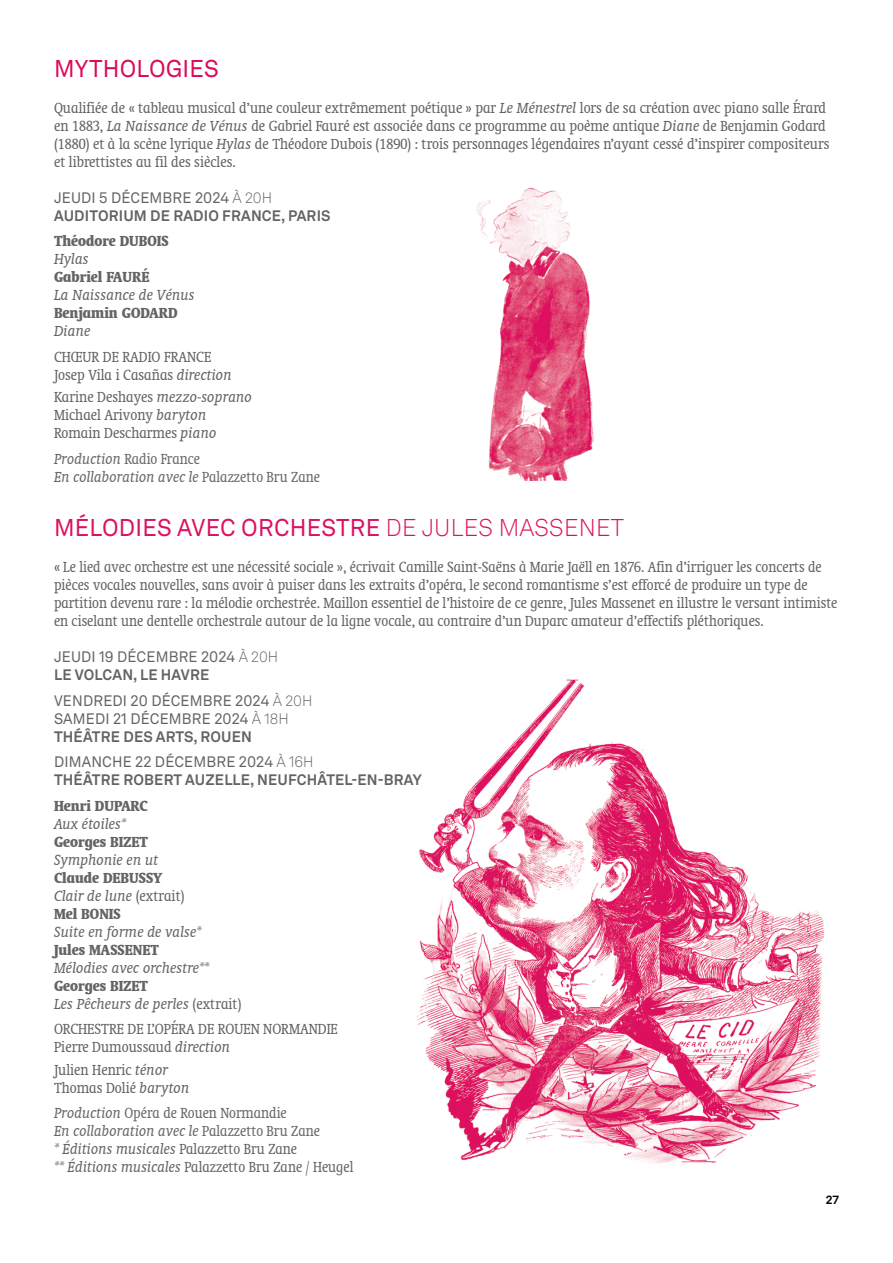
<style>
.page{position:relative;width:893px;height:1263px;background:#fff}
.page>*{position:absolute;margin:0;border:0;box-sizing:border-box;transform-origin:0 0}
.t1{font:24px "Akkurat LL";letter-spacing:.01em;color:#dc1160}
.t2{font:24px "Akkurat LL";letter-spacing:.01em;color:#db0b5d}
.t3{font:condensed 16.5px/18px "Oranda BT";color:#646363}
.t4{font:condensed 16.5px/18px "Oranda BT";color:#646463}
.t5{font:italic 16.5px/18px "Oranda BT";color:#656463}
.t6{font:700 condensed 16.5px/18px "Oranda BT";color:#656463}
.t7{font:italic 16.5px/18px "Oranda BT";color:#676867}
.t8{font:700 15px/18px "Akkurat LL";letter-spacing:.01em;color:#646363}
.t9{font:15px/18px "Akkurat LL";letter-spacing:.01em;color:#646363}
.t10{font:15px/18px "Akkurat LL";letter-spacing:.01em;color:#656564}
.t11{font:700 12px "Akkurat LL";color:#000}
.s1{font-style:italic;font-stretch:normal}
.s2{font-weight:400}
.s3{font-weight:300}
.s4{color:#646463}
.s5{font-style:italic;font-stretch:normal;color:#646463}
.s6{font-style:normal;font-stretch:condensed}
.s7{font-weight:700;color:#646363}
.s8{color:#656464}
.s9{font-weight:300;color:#656464}
.s10{font-weight:700}
.s11{font-weight:400;font-style:italic;font-stretch:normal}
.s12{font-weight:700;font-style:normal;font-stretch:condensed}
.s13{font-style:italic;font-stretch:normal;color:#676867}
.s14{color:#676867}
</style>
<div class="page">
<img style="left:416px;top:679px;width:409px;height:485px">
<img style="left:476px;top:187px;width:118px;height:293px">
<h1 class="t2" style="left:54px;top:51px;width:166px">MYTHOLOGIES</h1>
<p class="t3" style="left:54px;top:99px;width:777px">Qualifiée de « tableau musical d’une couleur extrêmement poétique » par <span class="s1">Le Ménestrel</span> lors de sa création avec piano salle Érard en 1883, <span class="s1">La Naissance de Vénus</span> de Gabriel Fauré est associée dans ce programme au poème antique <span class="s1">Diane</span> de Benjamin Godard (1880) et à la scène lyrique <span class="s1">Hylas</span> de Théodore Dubois (1890) : trois personnages légendaires n’ayant cessé d’inspirer compositeurs et librettistes au fil des siècles.</p>
<p class="t8" style="left:54px;top:188px;width:278px"><span class="s2">JEUDI 5 DÉCEMBRE 2024</span> <span class="s3">À 20H<br></span>AUDITORIUM DE RADIO FRANCE, PARIS</p>
<p class="t6" style="left:54px;top:232px;width:116px">Théodore DUBOIS</p>
<p class="t5" style="left:54px;top:250px;width:36px">Hylas</p>
<p class="t6" style="left:54px;top:268px;width:97px">Gabriel FAURÉ</p>
<p class="t5" style="left:54px;top:286px;width:142px">La Naissance de Vénus</p>
<p class="t6" style="left:54px;top:304px;width:125px">Benjamin GODARD</p>
<p class="t5" style="left:54px;top:322px;width:38px">Diane</p>
<p class="t3" style="left:54px;top:348px;width:179px">CHŒUR DE RADIO FRANCE<br>Josep Vila i Casañas <span class="s1">direction</span></p>
<p class="t3" style="left:54px;top:388px;width:200px"><span class="s4">Karine Deshayes</span> <span class="s5">mezzo-soprano<br></span>Michael Arivony <span class="s1">baryton<br></span>Romain Descharmes <span class="s1">piano</span></p>
<p class="t7" style="left:54px;top:450px;width:268px">Production <span class="s6">Radio France<br></span>En collaboration avec le <span class="s6">Palazzetto Bru Zane</span></p>
<h1 class="t1" style="left:54px;top:510px;width:571px">MÉLODIES AVEC ORCHESTRE <span class="s3">DE JULES MASSENET</span></h1>
<p class="t3" style="left:54px;top:558px;width:785px">« Le lied avec orchestre est une nécessité sociale », écrivait Camille Saint-Saëns à Marie Jaëll en 1876. Afin d’irriguer les concerts de pièces vocales nouvelles, sans avoir à puiser dans les extraits d’opéra, le second romantisme s’est efforcé de produire un type de partition devenu rare : la mélodie orchestrée. Maillon essentiel de l’histoire de ce genre, Jules Massenet en illustre le versant intimiste en ciselant une dentelle orchestrale autour de la ligne vocale, au contraire d’un Duparc amateur d’effectifs pléthoriques.</p>
<p class="t10" style="left:54px;top:647px;width:226px">JEUDI 19 DÉCEMBRE 2024 <span class="s3">À 20H<br></span><span class="s7">LE VOLCAN, LE HAVRE</span></p>
<p class="t9" style="left:54px;top:690px;width:260px">VENDREDI 20 DÉCEMBRE 2<span class="s8">024</span> <span class="s9">À 20H<br></span>SAMEDI 21 DÉCEMBRE 2<span class="s8">024</span> <span class="s9">À 18H<br></span><span class="s10">THÉÂTRE DES ARTS, ROUEN</span></p>
<p class="t8" style="left:54px;top:752px;width:369px"><span class="s2">DIMANCHE 22 DÉCEMBRE 2024</span> <span class="s3">À 16H<br></span>THÉÂTRE ROBERT AUZELLE, NEUFCHÂTEL-EN-BRAY</p>
<p class="t6" style="left:54px;top:796px;width:95px">Henri DUPARC</p>
<p class="t5" style="left:54px;top:814px;width:74px">Aux étoiles*</p>
<p class="t6" style="left:54px;top:832px;width:95px">Georges BIZET</p>
<p class="t5" style="left:54px;top:850px;width:106px">Symphonie en ut</p>
<p class="t6" style="left:54px;top:868px;width:132px">Claude DEBUSSY<br><span class="s11">Clair de lune</span> <span class="s2">(extrait)<br></span>Mel BONIS</p>
<p class="t5" style="left:54px;top:922px;width:149px">Suite en forme de valse*</p>
<p class="t6" style="left:54px;top:940px;width:107px">Jules MASSENET</p>
<p class="t5" style="left:54px;top:958px;width:157px">Mélodies avec orchestre**</p>
<p class="t5" style="left:54px;top:976px;width:189px"><span class="s12">Georges BIZET<br></span>Les Pêcheurs de perles <span class="s6">(extrait)</span></p>
<p class="t3" style="left:54px;top:1020px;width:285px">ORCHESTRE DE L’OPÉRA DE ROUEN NORMANDIE<br>Pierre Dumoussaud <span class="s1">direction</span></p>
<p class="t3" style="left:54px;top:1060px;width:137px">Julien Henric <span class="s1">ténor<br></span>Thomas Dolié <span class="s1">baryton</span></p>
<p class="t4" style="left:54px;top:1104px;width:301px"><span class="s13">Production</span> <span class="s14">Opéra de Rouen Normandie<br></span><span class="s13">En collaboration avec le</span> <span class="s14">Palazzetto Bru Zane<br></span><span class="s1">* Éditions musicales</span> Palazzetto Bru Zane<br><span class="s1">** Éditions musicales</span> Palazzetto Bru Zane / Heugel</p>
<p class="t11" style="left:826px;top:1190px;width:15px">27</p>
</div>
